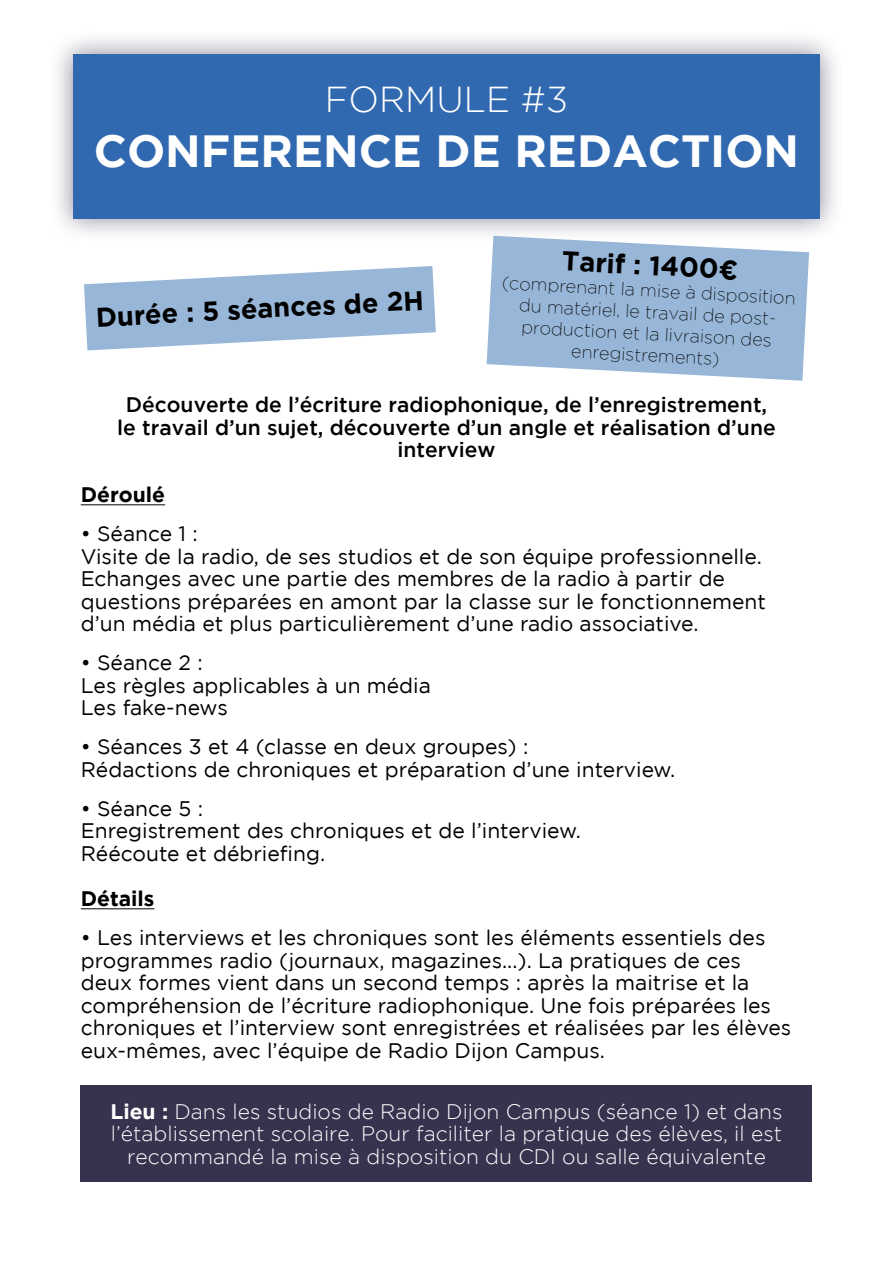
<style>
.page{position:relative;width:893px;height:1263px;background:#fff}
.page>*{position:absolute;margin:0;border:0;box-sizing:border-box;transform-origin:0 0}
.t1{font:700 45px "Gotham";color:#fff}
.t2{font:300 36px "Gotham";color:#fff}
.t3{font:700 27px "Gotham";color:#000}
.t4{font:21px/22.5px "Gotham";color:#000}
.t5{font:300 21px/22.5px "Gotham";color:#fff;text-align:center}
.t6{font:500 21px/22.5px "Gotham";color:#000;text-align:center}
.t7{font:700 21px "Gotham";color:#000}
.t8{font:200 18px "Gotham";color:#000}
.s1{font-weight:700}
</style>
<div class="page">
<div style="left:49px;top:30px;width:794px;height:212px;background:#636076;opacity:.75"></div>
<div style="left:73px;top:54px;width:747px;height:164px;background:#3169b1"></div>
<svg style="left:84px;top:266px;width:352px;height:84px"></svg>
<svg style="left:487px;top:236px;width:322px;height:145px;background:#a5c0dc"></svg>
<hr style="left:81px;top:505px;width:84px;height:1px;background:#000">
<hr style="left:81px;top:908px;width:73px;height:1px;background:#000">
<div style="left:81px;top:1085px;width:731px;height:97px;background:#37334f"></div>
<h2 class="t2" style="left:325px;top:80px;width:245px">FORMULE #3</h2>
<h1 class="t1" style="left:94px;top:125px;width:707px">CONFERENCE DE REDACTION</h1>
<p class="t3" style="left:95px;top:302px;width:330px;rotate:-3deg">Durée : 5 séances de 2H</p>
<p class="t3" style="left:563px;top:245px;width:178px;rotate:3deg">Tarif : 1400¤</p>
<p class="t8" style="left:502px;top:273px;width:296px;rotate:3deg">(comprenant la mise à disposition</p>
<p class="t8" style="left:520px;top:295px;width:270px;rotate:3deg">du matériel, le travail de post-</p>
<p class="t8" style="left:522px;top:317px;width:252px;rotate:3deg">production et la livraison des</p>
<p class="t8" style="left:572px;top:341px;width:150px;rotate:3deg">enregistrements)</p>
<p class="t6" style="left:117px;top:393px;width:660px">Découverte de l’écriture radiophonique, de l’enregistrement, le travail d’un sujet, découverte d’un angle et réalisation d’une interview</p>
<p class="t7" style="left:81px;top:483px;width:86px">Déroulé</p>
<p class="t4" style="left:81px;top:522px;width:687px">• Séance 1 :<br>Visite de la radio, de ses studios et de son équipe professionnelle.<br>Echanges avec une partie des membres de la radio à partir de questions préparées en amont par la classe sur le fonctionnement d’un média et plus particulièrement d’une radio associative.</p>
<p class="t4" style="left:81px;top:651px;width:352px">• Séance 2 :<br>Les règles applicables à un média<br>Les fake-news</p>
<p class="t4" style="left:81px;top:735px;width:596px">• Séances 3 et 4 (classe en deux groupes) :<br>Rédactions de chroniques et préparation d’une interview.</p>
<p class="t4" style="left:81px;top:797px;width:502px">• Séance 5 :<br>Enregistrement des chroniques et de l’interview.<br>Réécoute et débriefing.</p>
<p class="t7" style="left:81px;top:887px;width:75px">Détails</p>
<p class="t4" style="left:81px;top:926px;width:712px">• Les interviews et les chroniques sont les éléments essentiels des programmes radio (journaux, magazines...). La pratiques de ces deux formes vient dans un second temps : après la maitrise et la compréhension de l’écriture radiophonique. Une fois préparées les chroniques et l’interview sont enregistrées et réalisées par les élèves eux-mêmes, avec l’équipe de Radio Dijon Campus.</p>
<p class="t5" style="left:110px;top:1100px;width:674px"><span class="s1">Lieu :</span> Dans les studios de Radio Dijon Campus (séance 1) et dans l’établissement scolaire. Pour faciliter la pratique des élèves, il est recommandé la mise à disposition du CDI ou salle équivalente</p>
</div>
